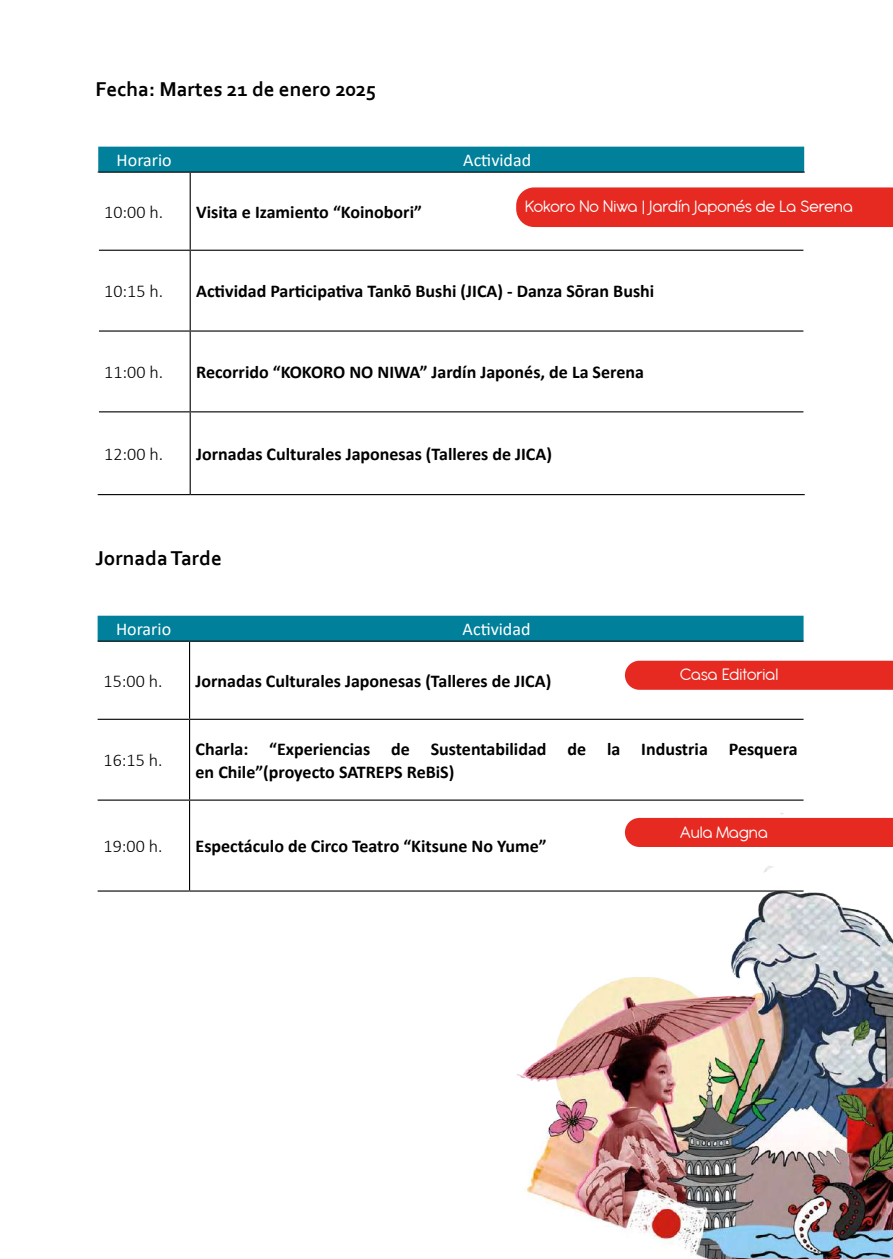
<style>
.page{position:relative;width:893px;height:1259px;background:#fff}
.page>*{position:absolute;margin:0;border:0;box-sizing:border-box;transform-origin:0 0}
.t1{font:700 21px "Corbel";color:#000}
.t2{font:700 18px/22.5px "Calibri";color:#000}
.t3{font:18px "Antipasto Pro";color:#fff}
.t4{font:300 18px "Calibri";color:#000}
.t5{font:18px "Calibri";color:#fff}
</style>
<div class="page">
<div style="left:98px;top:147px;width:706px;height:25px;background:#00809a"></div>
<hr style="left:98px;top:172px;width:92px;height:1px;background:#000">
<hr style="left:190px;top:172px;width:615px;height:1px;background:#000">
<hr style="left:98px;top:494px;width:92px;height:1px;background:#000">
<hr style="left:190px;top:494px;width:615px;height:1px;background:#000">
<hr style="left:190px;top:173px;width:1px;height:77px;background:#000">
<hr style="left:99px;top:250px;width:91px;height:1px;background:#000">
<hr style="left:190px;top:250px;width:614px;height:1px;background:#000">
<hr style="left:190px;top:251px;width:1px;height:79px;background:#000">
<hr style="left:99px;top:330px;width:91px;height:2px;background:#000">
<hr style="left:190px;top:330px;width:614px;height:2px;background:#000">
<hr style="left:190px;top:332px;width:1px;height:79px;background:#000">
<hr style="left:99px;top:411px;width:91px;height:1px;background:#000">
<hr style="left:190px;top:411px;width:614px;height:1px;background:#000">
<hr style="left:190px;top:412px;width:1px;height:82px;background:#000">
<div style="left:516px;top:187px;width:377px;height:40px;background:#e62a22"></div>
<div style="left:98px;top:616px;width:706px;height:24px;background:#00809a"></div>
<hr style="left:98px;top:640px;width:92px;height:2px;background:#000">
<hr style="left:190px;top:640px;width:614px;height:2px;background:#000">
<hr style="left:189px;top:642px;width:1px;height:77px;background:#000">
<hr style="left:98px;top:719px;width:92px;height:1px;background:#000">
<hr style="left:190px;top:719px;width:614px;height:1px;background:#000">
<hr style="left:189px;top:720px;width:1px;height:79px;background:#000">
<hr style="left:98px;top:799px;width:92px;height:1px;background:#000">
<hr style="left:190px;top:799px;width:614px;height:1px;background:#000">
<hr style="left:189px;top:800px;width:1px;height:90px;background:#000">
<hr style="left:98px;top:890px;width:92px;height:1px;background:#000">
<hr style="left:190px;top:890px;width:614px;height:1px;background:#000">
<svg style="left:625px;top:660px;width:268px;height:30px;background:#e7332b"></svg>
<img style="left:459px;top:813px;width:434px;height:446px">
<p class="t1" style="left:95px;top:76px;width:282px">Fecha: Martes 21 de enero 2025</p>
<p class="t5" style="left:117px;top:148px;width:57px">Horario</p>
<p class="t5" style="left:463px;top:148px;width:69px">Actividad</p>
<p class="t4" style="left:104px;top:201px;width:61px">10:00 h.</p>
<p class="t2" style="left:196px;top:200px;width:227px">Visita e Izamiento “Koinobori”</p>
<p class="t3" style="left:525px;top:196px;width:330px">Kokoro No Niwa | Jardín Japonés de La Serena</p>
<p class="t4" style="left:104px;top:280px;width:61px">10:15 h.</p>
<p class="t2" style="left:196px;top:280px;width:460px">Actividad Participativa Tankō Bushi (JICA) - Danza Sōran Bushi</p>
<p class="t4" style="left:104px;top:361px;width:61px">11:00 h.</p>
<p class="t2" style="left:196px;top:361px;width:449px">Recorrido “KOKORO NO NIWA” Jardín Japonés, de La Serena</p>
<p class="t4" style="left:104px;top:443px;width:61px">12:00 h.</p>
<p class="t2" style="left:196px;top:442px;width:357px">Jornadas Culturales Japonesas (Talleres de JICA)</p>
<p class="t1" style="left:95px;top:544px;width:128px">Jornada Tarde</p>
<p class="t5" style="left:116px;top:617px;width:57px">Horario</p>
<p class="t5" style="left:463px;top:617px;width:69px">Actividad</p>
<p class="t4" style="left:104px;top:670px;width:61px">15:00 h.</p>
<p class="t2" style="left:196px;top:669px;width:357px">Jornadas Culturales Japonesas (Talleres de JICA)</p>
<p class="t3" style="left:680px;top:664px;width:100px">Casa Editorial</p>
<p class="t4" style="left:104px;top:749px;width:61px">16:15 h.</p>
<p class="t2" style="left:196px;top:737px;width:603px">Charla: “Experiencias de Sustentabilidad de la Industria Pesquera en Chile”(proyecto SATREPS ReBiS)</p>
<p class="t4" style="left:104px;top:835px;width:61px">19:00 h.</p>
<p class="t2" style="left:196px;top:835px;width:353px">Espectáculo de Circo Teatro “Kitsune No Yume”</p>
<p class="t3" style="left:680px;top:822px;width:89px">Aula Magna</p>
</div>
